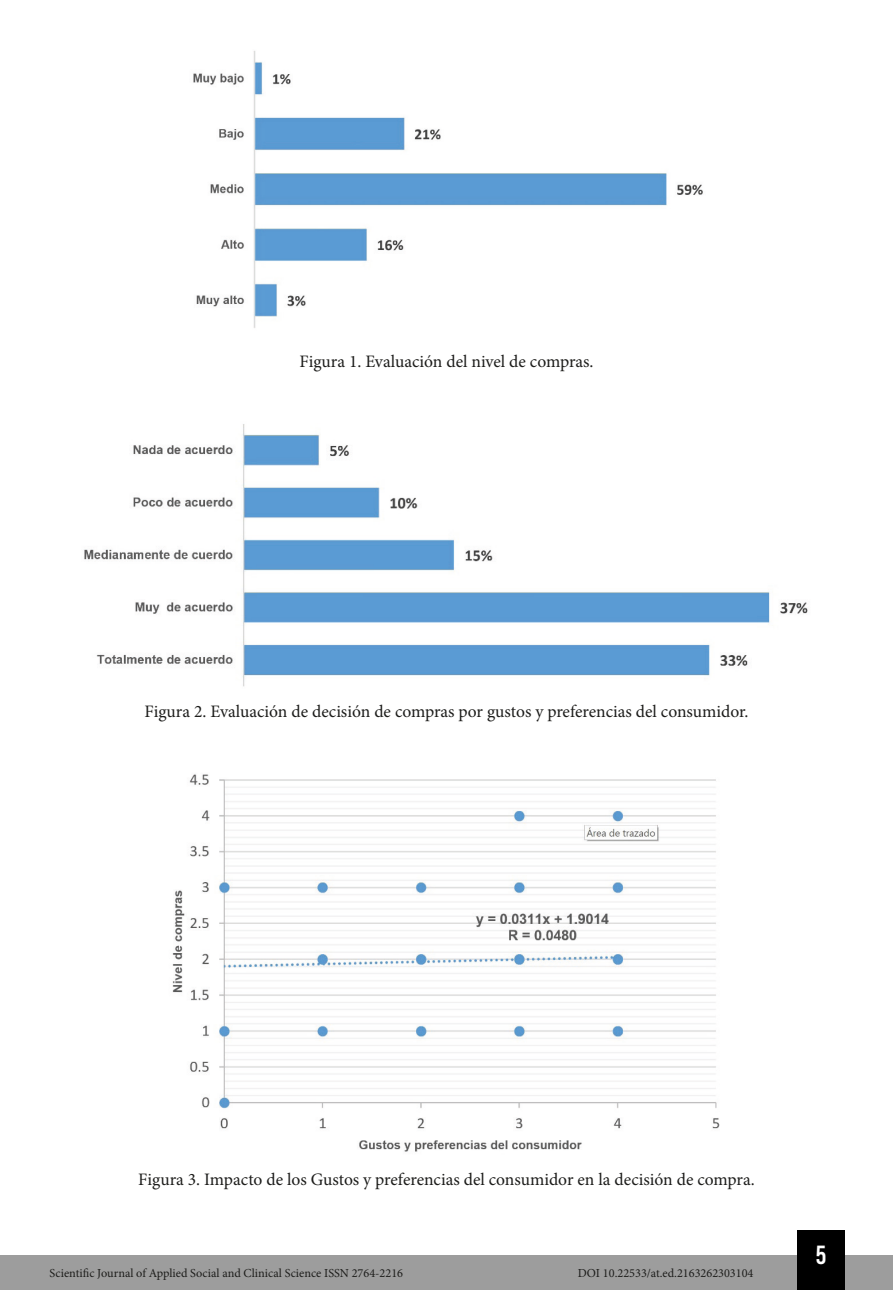
<style>
.page{position:relative;width:893px;height:1290px;background:#fff}
.page>*{position:absolute;margin:0;border:0;box-sizing:border-box;transform-origin:0 0}
.t1{font:26.25px "Bebas Kai";color:#fff}
.t2{font:17.5px "Minion Pro";color:#1d1d1b}
.t3{font:12.25px "Minion Pro";color:#1d1d1b}
</style>
<div class="page">
<div style="left:0;top:1255px;width:893px;height:35px;background:#9d9d9d"></div>
<div style="left:797px;top:1230px;width:48px;height:60px;background:#000"></div>
<img style="left:193px;top:51px;width:510px;height:277px">
<img style="left:84px;top:424px;width:724px;height:263px">
<img style="left:172px;top:774px;width:548px;height:378px">
<p class="t2" style="left:299px;top:350px;width:296px">Figura 1. Evaluación del nivel de compras.</p>
<p class="t2" style="left:144px;top:700px;width:605px">Figura 2. Evaluación de decisión de compras por gustos y preferencias del consumidor.</p>
<p class="t2" style="left:138px;top:1168px;width:618px">Figura 3. Impacto de los Gustos y preferencias del consumidor en la decisión de compra.</p>
<p class="t3" style="left:50px;top:1265px;width:355px">Scientific Journal of Applied Social and Clinical Science ISSN 2764-2216</p>
<p class="t3" style="left:578px;top:1265px;width:177px">DOI 10.22533/at.ed.2163262303104</p>
<h1 class="t1" style="left:816px;top:1241px;width:12px">5</h1>
</div>
